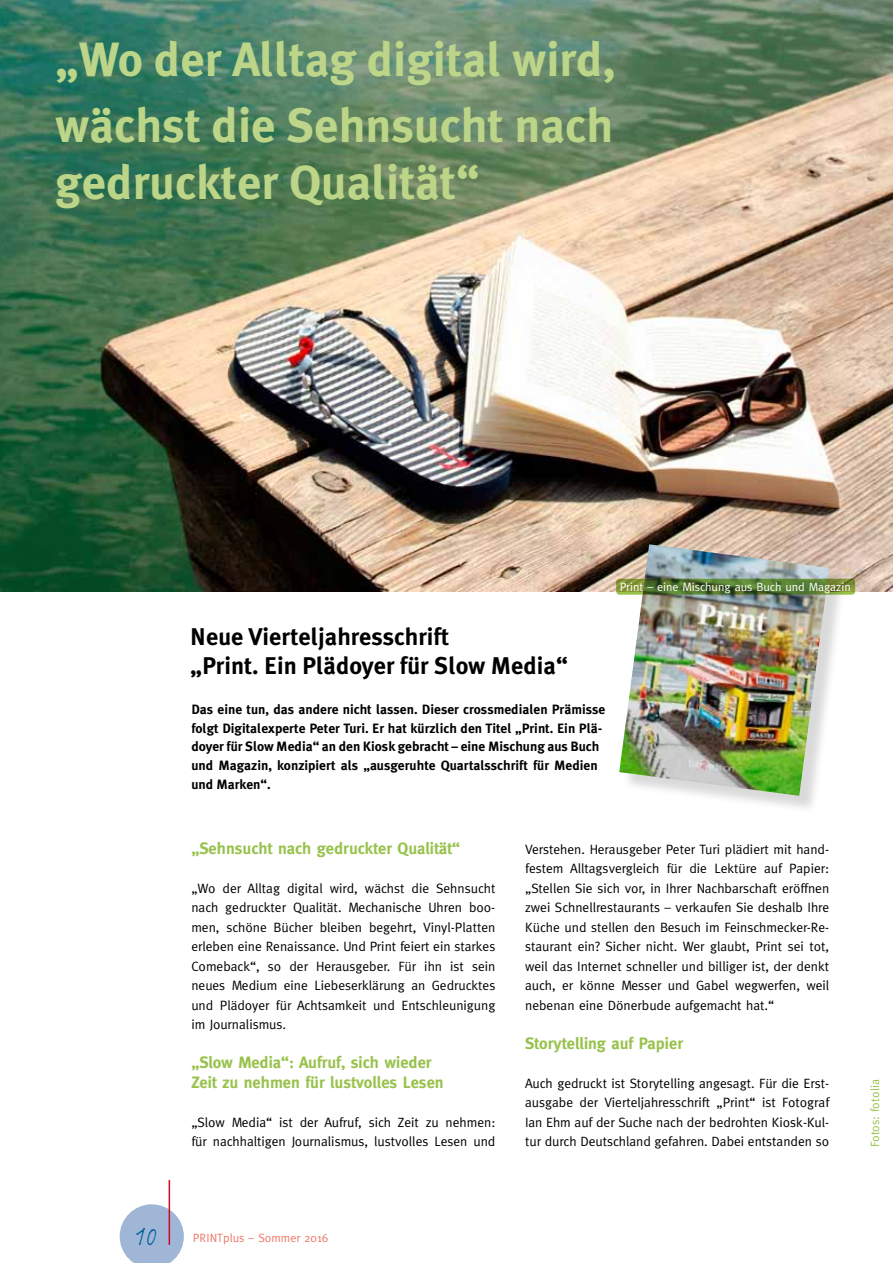
<style>
.page{position:relative;width:893px;height:1263px;background:#fff}
.page>*{position:absolute;margin:0;border:0;box-sizing:border-box;transform-origin:0 0}
.t1{font:700 48px/65.6px "Meta Plus";color:#bcd588}
.t2{font:30px "Linotype Feltpen";color:#00619c}
.t3{font:700 24.15px/29px "Meta Plus";color:#000}
.t4{font:700 16.5px/19.5px "Meta";color:#98c24c}
.t5{font:13.5px/19.5px "Meta";color:#000;text-align:justify}
.t6{font:700 13.5px/18.8px "Meta Plus";color:#000}
.t7{font:12px "Meta";color:#fff}
.t8{font:12px "Meta";color:#ec7867}
.t9{font:12px "Meta";color:#98c24c}
</style>
<div class="page">
<img style="left:0;top:0;width:893px;height:591px">
<div style="left:622px;top:547px;width:225px;height:267px;background:#000;opacity:.15"></div>
<img style="left:619px;top:544px;width:210px;height:252px">
<svg style="left:616px;top:579px;width:239px;height:16px;background:#5b7b31"></svg>
<svg style="left:120px;top:1204px;width:64px;height:59px"></svg>
<hr style="left:169px;top:1180px;width:1px;height:65px;background:#cd071e">
<h1 class="t1" style="left:55px;top:27px;width:562px">„Wo der Alltag digital wird, wächst die Sehnsucht nach</h1>
<h1 class="t1" style="left:55px;top:149px;width:426px">gedruckter Qualität“</h1>
<h3 class="t3" style="left:190px;top:622px;width:379px">Neue Vierteljahresschrift<br>„Print. Ein Plädoyer für Slow Media“</h3>
<p class="t6" style="left:191px;top:700px;width:416px">Das eine tun, das andere nicht lassen. Dieser crossmedialen Prämisse folgt Digitalexperte Peter Turi. Er hat kürzlich den Titel „Print. Ein Plä&shy;doyer für Slow Media“ an den Kiosk gebracht – eine Mischung aus Buch und Magazin, konzipiert als „ausgeruhte Quartalsschrift für Medien und Marken“.</p>
<p class="t7" style="left:620px;top:580px;width:232px">Print – eine Mischung aus Buch und Magazin</p>
<p class="t4" style="left:191px;top:838px;width:270px">„Sehnsucht nach gedruckter Qualität“</p>
<p class="t5" style="left:191px;top:878px;width:306px">„Wo der Alltag digital wird, wächst die Sehnsucht nach gedruckter Qualität. Mechanische Uhren boo&shy;men, schöne Bücher bleiben begehrt, Vinyl-Platten erleben eine Renaissance. Und Print feiert ein starkes Comeback“, so der Herausgeber. Für ihn ist sein neues Medium eine Liebeserklärung an Gedrucktes und Plädoyer für Achtsamkeit und Entschleunigung im Journalismus.</p>
<p class="t4" style="left:191px;top:1052px;width:254px">„Slow Media“: Aufruf, sich wieder<br>Zeit zu nehmen für lustvolles Lesen</p>
<p class="t5" style="left:191px;top:1112px;width:306px">„Slow Media“ ist der Aufruf, sich Zeit zu nehmen: für nachhaltigen Journalismus, lustvolles Lesen und</p>
<p class="t5" style="left:525px;top:839px;width:306px">Verstehen. Herausgeber Peter Turi plädiert mit hand&shy;festem Alltagsvergleich für die Lektüre auf Papier: „Stellen Sie sich vor, in Ihrer Nachbarschaft eröffnen zwei Schnellrestaurants – verkaufen Sie deshalb Ihre Küche und stellen den Besuch im Feinschmecker-Re&shy;staurant ein? Sicher nicht. Wer glaubt, Print sei tot, weil das Internet schneller und billiger ist, der denkt auch, er könne Messer und Gabel wegwerfen, weil nebenan eine Dönerbude aufgemacht hat.“</p>
<p class="t4" style="left:525px;top:1033px;width:159px">Storytelling auf Papier</p>
<p class="t5" style="left:525px;top:1073px;width:306px">Auch gedruckt ist Storytelling angesagt. Für die Erst&shy;ausgabe der Vierteljahresschrift „Print“ ist Fotograf Ian Ehm auf der Suche nach der bedrohten Kiosk-Kul&shy;tur durch Deutschland gefahren. Dabei entstanden so</p>
<p class="t9" style="left:868px;top:1147px;width:69px;rotate:-90deg">Fotos: fotolia</p>
<h2 class="t2" style="left:135px;top:1216px;width:23px">10</h2>
<p class="t8" style="left:193px;top:1230px;width:137px">PRINTplus – Sommer 2016</p>
</div>
